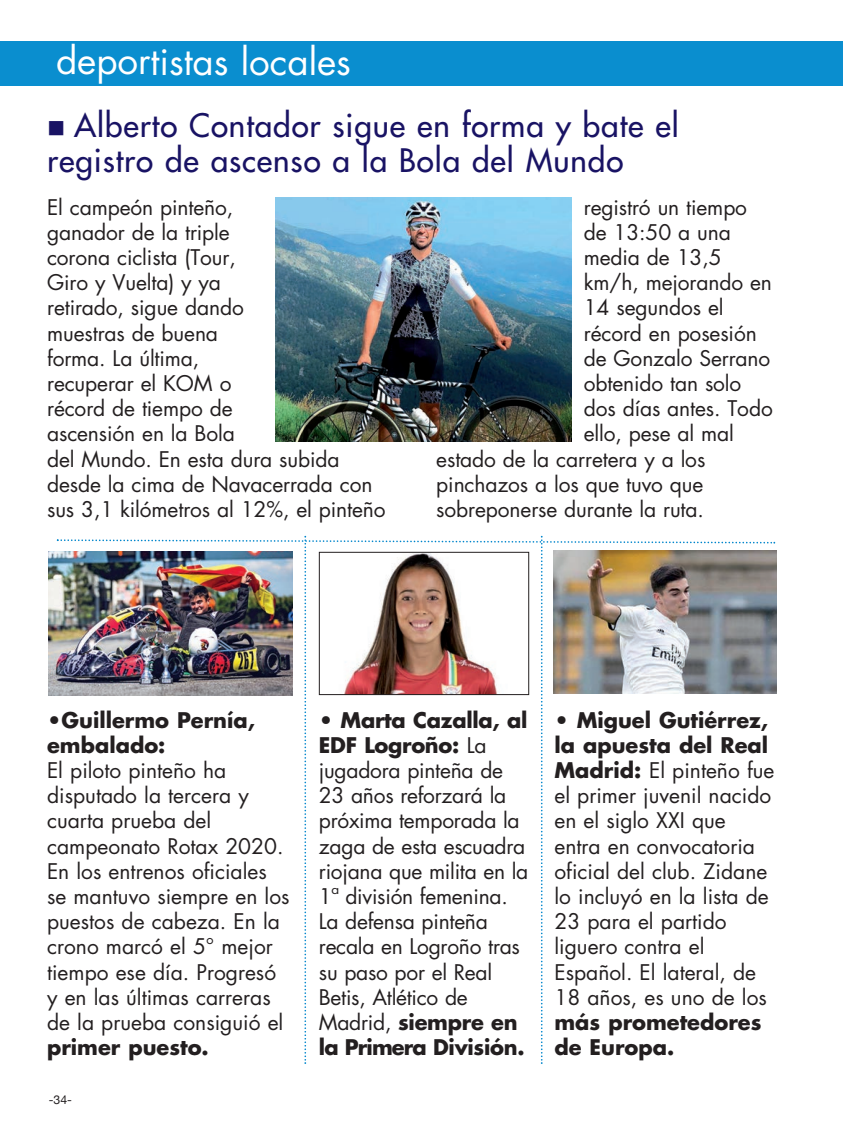
<style>
.page{position:relative;width:844px;height:1141px;background:#fff}
.page>*{position:absolute;margin:0;border:0;box-sizing:border-box;transform-origin:0 0}
.t1{font:36.75px "Futura Std";letter-spacing:-.005em;color:#fff}
.t2{font:500 31.5px/35px "Futura Std";letter-spacing:.03em;color:#191364}
.t3{font:21px/25.2px "Futura Std";letter-spacing:-.005em;color:#231f20}
.t4{font:700 21px/25.2px "Futura Std";color:#231f20}
.t5{font:12.25px "Helvetica Neue";color:#231f20}
.s1{font-weight:700}
</style>
<div class="page">
<div style="left:0;top:42px;width:842px;height:44px;background:#0a8ecf"></div>
<img style="left:48px;top:552px;width:8px;height:144px">
<img style="left:275px;top:198px;width:296px;height:243px">
<img style="left:56px;top:536px;width:719px;height:528px">
<h1 class="t1" style="left:56px;top:44px;width:296px">deportistas locales</h1>
<h2 class="t2" style="left:47px;top:110px;width:633px">■ Alberto Contador sigue en forma y bate el registro de ascenso a la Bola del Mundo</h2>
<p class="t3" style="left:47px;top:196px;width:340px">El campeón pinteño,<br>ganador de la triple<br>corona ciclista (Tour,<br>Giro y Vuelta) y ya<br>retirado, sigue dando<br>muestras de buena<br>forma. La última,<br>recuperar el KOM o<br>récord de tiempo de<br>ascensión en la Bola<br>del Mundo. En esta dura subida desde la cima de Navacerrada con sus 3,1 kilómetros al 12%, el pinteño</p>
<p class="t3" style="left:583px;top:196px;width:165px">registró un tiempo</p>
<p class="t3" style="left:583px;top:221px;width:148px">de 13:50 a una</p>
<p class="t3" style="left:583px;top:246px;width:139px">media de 13,5</p>
<p class="t3" style="left:583px;top:272px;width:190px">km/h, mejorando en</p>
<p class="t3" style="left:583px;top:297px;width:141px">14 segundos el</p>
<p class="t3" style="left:583px;top:322px;width:174px">récord en posesión</p>
<p class="t3" style="left:583px;top:347px;width:188px">de Gonzalo Serrano</p>
<p class="t3" style="left:583px;top:372px;width:159px">obtenido tan solo</p>
<p class="t3" style="left:583px;top:398px;width:190px">dos días antes. Todo</p>
<p class="t3" style="left:583px;top:423px;width:152px">ello, pese al mal</p>
<p class="t3" style="left:436px;top:448px;width:270px">estado de la carretera y a los</p>
<p class="t3" style="left:436px;top:473px;width:268px">pinchazos a los que tuvo que</p>
<p class="t3" style="left:436px;top:498px;width:269px">sobreponerse durante la ruta.</p>
<p class="t4" style="left:47px;top:709px;width:209px">•Guillermo Pernía, embalado:</p>
<p class="t3" style="left:47px;top:759px;width:244px">El piloto pinteño ha disputado la tercera y cuarta prueba del campeonato Rotax 2020.<br>En los entrenos oficiales se mantuvo siempre en los puestos de cabeza. En la crono marcó el 5° mejor tiempo ese día. Progresó y en las últimas carreras de la prueba consiguió el</p>
<p class="t4" style="left:47px;top:1036px;width:163px">primer puesto.</p>
<p class="t5" style="left:49px;top:1092px;width:25px">-34-</p>
<p class="t3" style="left:319px;top:709px;width:211px"><span class="s1">• Marta Cazalla, al<br>EDF Logroño:</span> La jugadora pinteña de<br>23 años reforzará la próxima temporada la zaga de esta escuadra riojana que milita en la<br>1ª división femenina.<br>La defensa pinteña recala en Logroño tras su paso por el Real<br>Betis, Atlético de<br>Madrid, <span class="s1">siempre en la Primera División.</span></p>
<p class="t3" style="left:554px;top:709px;width:221px"><span class="s1">• Miguel Gutiérrez, la apuesta del Real<br>Madrid:</span> El pinteño fue el primer juvenil nacido en el siglo XXI que entra en convocatoria oficial del club. Zidane lo incluyó en la lista de<br>23 para el partido liguero contra el<br>Español. El lateral, de<br>18 años, es uno de los</p>
<p class="t4" style="left:554px;top:1011px;width:208px">más prometedores de Europa.</p>
</div>
